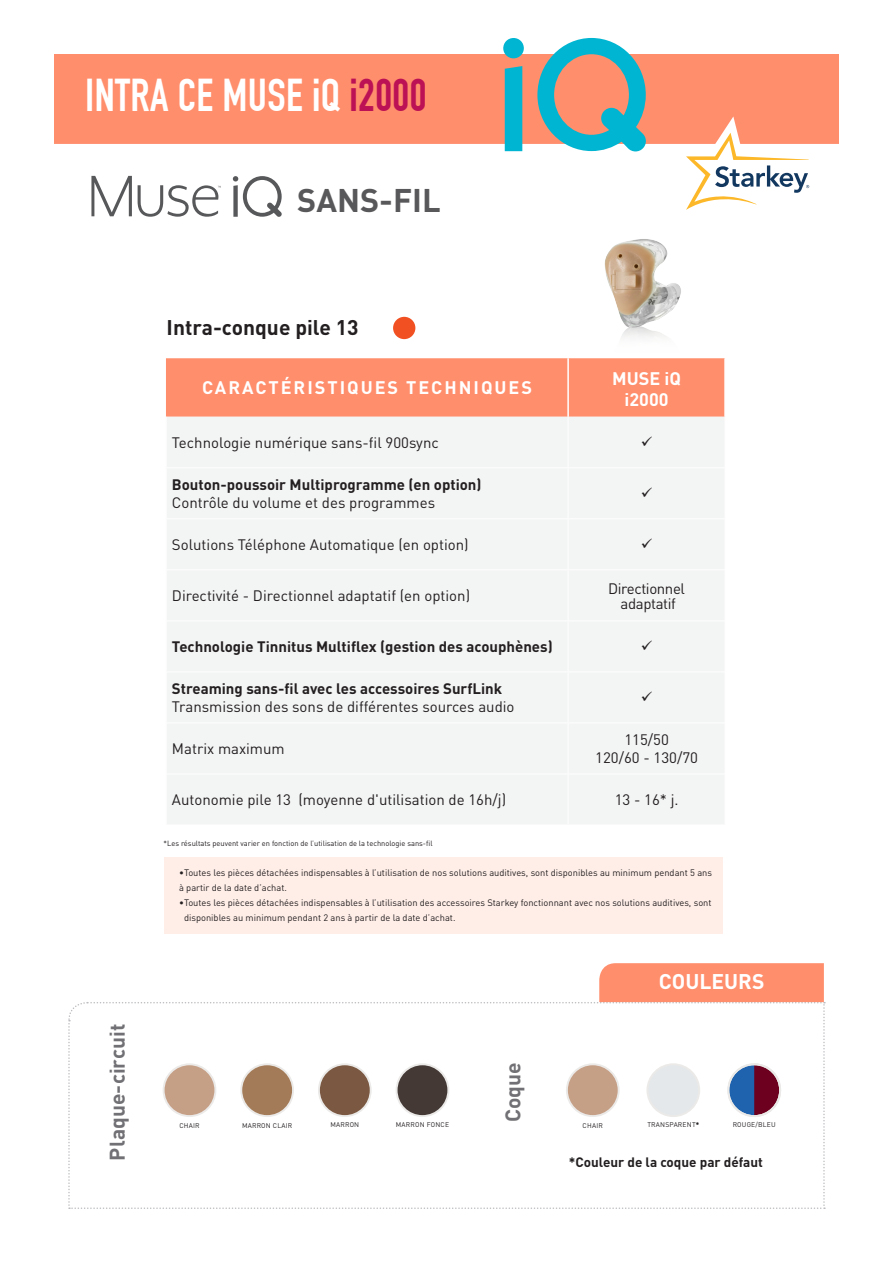
<style>
.page{position:relative;width:893px;height:1263px;background:#fff}
.page>*{position:absolute;margin:0;border:0;box-sizing:border-box;transform-origin:0 0}
.t1{font:45px "DIN Engschrift";letter-spacing:.01em;color:#fff}
.t2{font:700 32.4px "DINOT";color:#58585a}
.Subheads2{font:700 21px "DINOT";color:#717074}
.t3{font:700 21px "DINOT";color:#231f20}
.Subheads2-2{font:700 21px "DINOT";color:#fff}
.Body_10_13{font:700 18px "DINOT";letter-spacing:.11em;color:#fff}
.Body_Copy{font:15px "DINOT";color:#231f20}
.Body_Copy-2{font:700 15px "DINOT";color:#231f20}
.Body_Copy-3{font:15px "DINOT";letter-spacing:-.025em;color:#231f20}
.t4{font:700 13.5px "DINOT";color:#231f20}
.t5{font:9.3px/15px "DINOT";color:#231f20}
.t6{font:7.5px "DINOT";color:#231f20}
.t7{font:6.75px "DINOT";letter-spacing:.03em;color:#231f20}
.s1{color:#bc1154}
.s2{font-weight:900}
</style>
<div class="page">
<svg style="left:68px;top:963px;width:757px;height:246px"></svg>
<div style="left:727px;top:1063px;width:54px;height:54px;border:2px solid #ebeae8;border-radius:50%"></div>
<div style="left:54px;top:54px;width:785px;height:90px;background:#ff8e6c"></div>
<svg style="left:686px;top:133px;width:123px;height:77px"></svg>
<div style="left:166px;top:358px;width:558px;height:59px;background:#ff8e6c"></div>
<div style="left:167px;top:417px;width:557px;height:407px;background:#f3f4f4"></div>
<hr style="left:568px;top:417px;width:1px;height:51px;background:#fff">
<hr style="left:568px;top:468px;width:1px;height:50px;background:#fff">
<hr style="left:167px;top:518px;width:401px;height:1px;background:#fff">
<hr style="left:568px;top:518px;width:157px;height:1px;background:#fff">
<hr style="left:568px;top:519px;width:1px;height:50px;background:#fff">
<hr style="left:167px;top:569px;width:401px;height:1px;background:#fff">
<hr style="left:568px;top:569px;width:157px;height:1px;background:#fff">
<hr style="left:568px;top:570px;width:1px;height:50px;background:#fff">
<hr style="left:167px;top:620px;width:401px;height:1px;background:#fff">
<hr style="left:568px;top:620px;width:157px;height:1px;background:#fff">
<hr style="left:568px;top:621px;width:1px;height:50px;background:#fff">
<hr style="left:167px;top:671px;width:401px;height:1px;background:#fff">
<hr style="left:568px;top:671px;width:157px;height:1px;background:#fff">
<hr style="left:568px;top:672px;width:1px;height:50px;background:#fff">
<hr style="left:167px;top:722px;width:401px;height:1px;background:#fff">
<hr style="left:568px;top:722px;width:157px;height:1px;background:#fff">
<hr style="left:568px;top:723px;width:1px;height:50px;background:#fff">
<hr style="left:167px;top:773px;width:401px;height:1px;background:#fff">
<hr style="left:568px;top:773px;width:157px;height:1px;background:#fff">
<hr style="left:568px;top:774px;width:1px;height:51px;background:#fff">
<hr style="left:568px;top:467px;width:157px;height:1px;background:#fff">
<hr style="left:167px;top:467px;width:401px;height:1px;background:#fff">
<hr style="left:567px;top:358px;width:2px;height:59px;background:#fff">
<img style="left:605px;top:239px;width:76px;height:87px">
<img style="left:610px;top:326px;width:71px;height:33px">
<div style="left:393px;top:317px;width:22px;height:22px;background:#f15122;border-radius:50%"></div>
<div style="left:164px;top:857px;width:558px;height:77px;background:#ffeee8"></div>
<div style="left:503px;top:38px;width:21px;height:20px;background:#00b5d1;border-radius:50%"></div>
<svg style="left:505px;top:66px;width:17px;height:85px"></svg>
<svg style="left:537px;top:38px;width:109px;height:113px;background:#8baba9"></svg>
<svg style="left:91px;top:176px;width:41px;height:40px"></svg>
<svg style="left:138px;top:185px;width:83px;height:32px"></svg>
<svg style="left:233px;top:176px;width:49px;height:41px"></svg>
<svg style="left:642px;top:436px;width:10px;height:10px"></svg>
<svg style="left:642px;top:487px;width:10px;height:10px"></svg>
<svg style="left:642px;top:538px;width:10px;height:10px"></svg>
<svg style="left:642px;top:640px;width:10px;height:10px"></svg>
<svg style="left:642px;top:691px;width:10px;height:10px"></svg>
<p class="t1" style="left:85px;top:69px;width:343px">INTRA CE MUSE iQ <span class="s1">i2000</span></p>
<p class="t1" style="left:128px;top:77px;width:303px">TRI SERIES SANS-FIL</p>
<p class="t2" style="left:297px;top:179px;width:145px">SANS-FIL</p>
<p class="t3" style="left:167px;top:314px;width:194px">Intra-conque pile 13</p>
<p class="Body_10_13" style="left:202px;top:376px;width:332px">CARACTÉRISTIQUES TECHNIQUES</p>
<p class="Body_10_13" style="left:612px;top:367px;width:70px">MUSE iQ</p>
<p class="Body_10_13" style="left:625px;top:388px;width:46px">i2000</p>
<p class="Body_Copy" style="left:172px;top:433px;width:268px">Technologie numérique sans-fil 900sync</p>
<p class="Body_Copy-2" style="left:172px;top:475px;width:311px">Bouton-poussoir Multiprogramme (en option)</p>
<p class="Body_Copy" style="left:172px;top:493px;width:265px">Contrôle du volume et des programmes</p>
<p class="Body_Copy" style="left:172px;top:535px;width:298px">Solutions Téléphone Automatique (en option)</p>
<p class="Body_Copy" style="left:172px;top:586px;width:300px">Directivité - Directionnel adaptatif (en option)</p>
<p class="Body_Copy-3" style="left:608px;top:579px;width:78px">Directionnel</p>
<p class="Body_Copy-3" style="left:621px;top:594px;width:57px">adaptatif</p>
<p class="Body_Copy-2" style="left:172px;top:637px;width:382px">Technologie Tinnitus Multiflex (gestion des acouphènes)</p>
<p class="Body_Copy-2" style="left:172px;top:679px;width:332px">Streaming sans-fil avec les accessoires SurfLink</p>
<p class="Body_Copy" style="left:172px;top:697px;width:344px">Transmission des sons de différentes sources audio</p>
<p class="Body_Copy" style="left:172px;top:739px;width:114px">Matrix maximum</p>
<p class="Body_Copy" style="left:624px;top:730px;width:46px">115/50</p>
<p class="Body_Copy" style="left:595px;top:748px;width:104px">120/60 - 130/70</p>
<p class="Body_Copy" style="left:172px;top:790px;width:336px">Autonomie pile 13 (moyenne d'utilisation de 16h/j)</p>
<p class="Body_Copy" style="left:615px;top:790px;width:65px">13 - 16* j.</p>
<p class="t6" style="left:164px;top:838px;width:270px">*Les résultats peuvent varier en fonction de l’utilisation de la technologie sans-fil</p>
<p class="t5" style="left:179px;top:865px;width:535px">•Toutes les pièces détachées indispensables à l’utilisation de nos solutions auditives, sont disponibles au minimum pendant 5 ans à partir de la date d’achat.</p>
<p class="t5" style="left:184px;top:895px;width:529px;text-indent:-5px">•Toutes les pièces détachées indispensables à l’utilisation des accessoires Starkey fonctionnant avec nos solutions auditives, sont disponibles au minimum pendant 2 ans à partir de la date d’achat.</p>
<p class="Subheads2" style="left:104px;top:1161px;width:138px;rotate:-90deg">Plaque-circuit</p>
<p class="Subheads2-2" style="left:659px;top:968px;width:107px">COULEURS</p>
<p class="Subheads2" style="left:499px;top:1122px;width:61px;rotate:-90deg">Coque</p>
<p class="t7" style="left:179px;top:1122px;width:22px">CHAIR</p>
<p class="t7" style="left:242px;top:1122px;width:52px">MARRON CLAIR</p>
<p class="t7" style="left:330px;top:1120px;width:30px">MARRON</p>
<p class="t7" style="left:396px;top:1120px;width:55px">MARRON FONCE</p>
<p class="t7" style="left:583px;top:1122px;width:22px">CHAIR</p>
<p class="t7" style="left:647px;top:1120px;width:53px">TRANSPARENT<span class="s2">*</span></p>
<p class="t7" style="left:733px;top:1120px;width:45px">ROUGE/BLEU</p>
<p class="t4" style="left:569px;top:1153px;width:196px">*Couleur de la coque par défaut</p>
</div>
